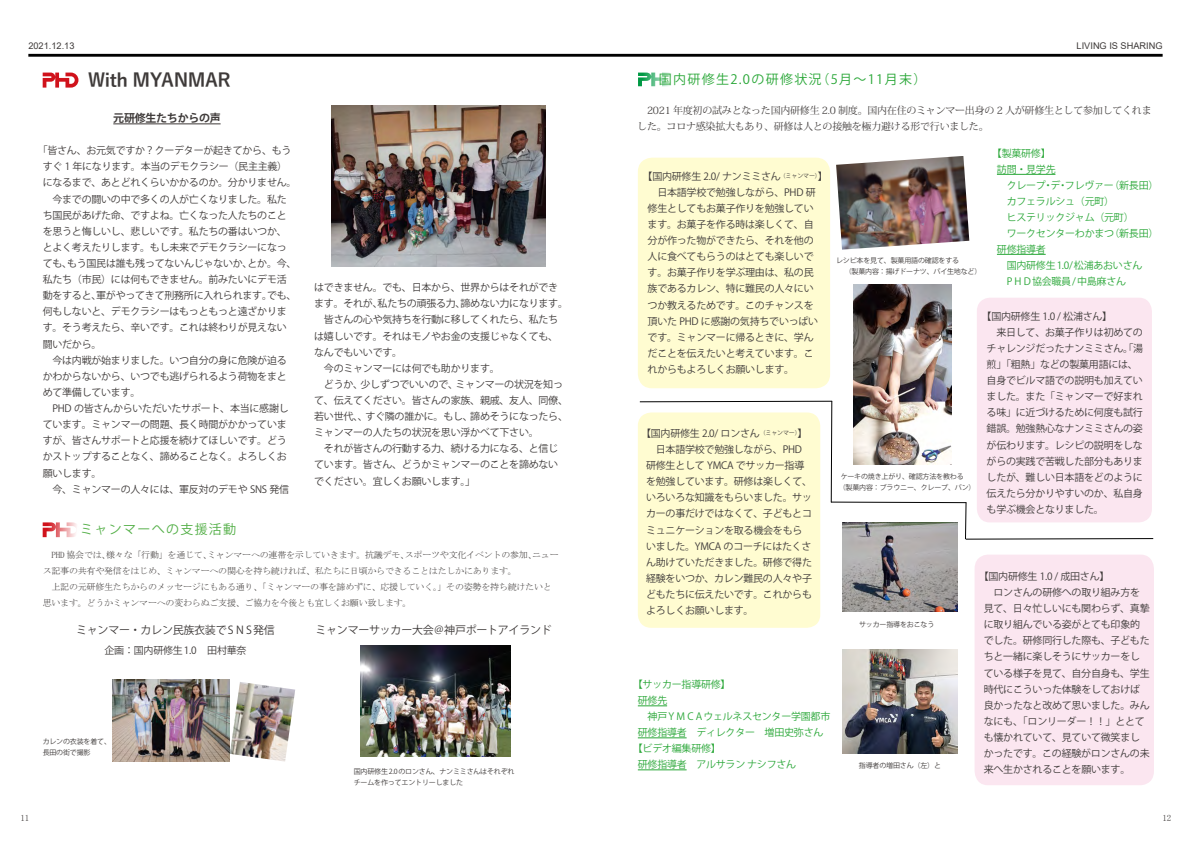
<style>
.page{position:relative;width:1191px;height:842px;background:#fff}
.page>*{position:absolute;margin:0;border:0;box-sizing:border-box;transform-origin:0 0}
.t1{font:700 18.7px "Yu Gothic";letter-spacing:-.025em;color:#3e3a39}
.t2{font:13px "Koz Go Pro";letter-spacing:.1em;color:#2aa738}
.t3{font:13px "Koz Go Pro";letter-spacing:.1em;color:#53af47}
.t4{font:11px "Koz Go Pro";letter-spacing:-.025em;color:#3e3a39}
.t5{font:700 11px "Koz Go Pro";letter-spacing:-.025em;color:#3e3a39}
.t6{font:10px/16.1px "Koz Go Pro";letter-spacing:-.025em;color:#3e3a39}
.t7{font:10px/16px "Koz Go Pro";letter-spacing:-.025em;color:#2aa738}
.t8{font:10px/16.1px "Koz Min Pro";letter-spacing:-.025em;color:#3e3a39}
.t9{font:9.2px "Arial";color:#3e3a39}
.t10{font:9px/16.1px "MS Mincho";letter-spacing:-.025em;color:#3e3a39}
.t11{font:7px/11px "Koz Go Pro";letter-spacing:-.025em;color:#3e3a39}
</style>
<div class="page">
<svg style="left:638px;top:73px;width:34px;height:13px"></svg>
<div style="left:638px;top:158px;width:192px;height:230px;background:#fffcd1;border-radius:14px"></div>
<div style="left:976px;top:298px;width:176px;height:224px;background:#fbe6f0;border-radius:13px"></div>
<div style="left:974px;top:555px;width:180px;height:230px;background:#fbe6f0;border-radius:14px"></div>
<img style="left:853px;top:285px;width:99px;height:115px">
<img style="left:836px;top:156px;width:133px;height:94px">
<img style="left:842px;top:650px;width:116px;height:103px">
<div style="left:638px;top:412px;width:182px;height:216px;background:#fffcd1;border-radius:13px"></div>
<img style="left:842px;top:540px;width:116px;height:72px">
<svg style="left:639px;top:400px;width:514px;height:140px"></svg>
<img style="left:112px;top:680px;width:117px;height:81px">
<img style="left:230px;top:682px;width:65px;height:79px">
<hr style="left:28px;top:54px;width:1134px;height:3px;background:#000">
<svg style="left:43px;top:522px;width:34px;height:15px"></svg>
<img style="left:360px;top:645px;width:150px;height:111px">
<hr style="left:113px;top:124px;width:108px;height:1px;background:#3e3a39">
<img style="left:332px;top:105px;width:213px;height:161px">
<hr style="left:997px;top:174px;width:58px;height:1px;background:#2aa738">
<hr style="left:997px;top:254px;width:48px;height:1px;background:#2aa738">
<svg style="left:638px;top:706px;width:29px;height:1px"></svg>
<hr style="left:638px;top:738px;width:48px;height:1px;background:#2aa738">
<hr style="left:638px;top:770px;width:48px;height:1px;background:#2aa738">
<svg style="left:43px;top:73px;width:35px;height:15px"></svg>
<p class="t9" style="left:28px;top:39px;width:48px">2021.12.13</p>
<p class="t9" style="left:1076px;top:39px;width:88px">LIVING IS SHARING</p>
<h1 class="t1" style="left:88px;top:70px;width:144px">With MYANMAR</h1>
<p class="t5" style="left:113px;top:111px;width:109px">元研修生たちからの声</p>
<p class="t6" style="left:43px;top:143px;width:255px;text-indent:-5px">「皆さん、お元気ですか？クーデターが起きてから、もうすぐ 1 年になります。本当のデモクラシー（民主主義）になるまで、あとどれくらいかかるのか。分かりません。　今までの闘いの中で多くの人が亡くなりました。私たち国民があげた命、ですよね。亡くなった人たちのことを思うと悔しいし、悲しいです。私たちの番はいつか、とよく考えたりします。もし未来でデモクラシーになっても、もう国民は誰も残ってないんじゃないか、とか。今、私たち（市民）には何もできません。前みたいにデモ活動をすると、軍がやってきて刑務所に入れられます。でも、何もしないと、デモクラシーはもっともっと遠ざかります。そう考えたら、辛いです。これは終わりが見えない闘いだから。<br>　今は内戦が始まりました。いつ自分の身に危険が迫るかわからないから、いつでも逃げられるよう荷物をまとめて準備しています。<br>　PHD の皆さんからいただいたサポート、本当に感謝しています。ミャンマーの問題、長く時間がかかっていますが、皆さんサポートと応援を続けてほしいです。どうかストップすることなく、諦めることなく。よろしくお願いします。<br>　今、ミャンマーの人々には、軍反対のデモや SNS 発信</p>
<h2 class="t3" style="left:80px;top:521px;width:157px">ミャンマーへの支援活動</h2>
<p class="t6" style="left:314px;top:280px;width:255px">はできません。でも、日本から、世界からはそれができます。それが、私たちの頑張る力、諦めない力になります。　皆さんの心や気持ちを行動に移してくれたら、私たちは嬉しいです。それはモノやお金の支援じゃなくても、なんでもいいです。<br>　今のミャンマーには何でも助かります。<br>　どうか、少しずつでいいので、ミャンマーの状況を知って、伝えてください。皆さんの家族、親戚、友人、同僚、若い世代、、すぐ隣の誰かに。もし、諦めそうになったら、ミャンマーの人たちの状況を思い浮かべて下さい。<br>　それが皆さんの行動する力、続ける力になる、と信じています。皆さん、どうかミャンマーのことを諦めないでください。宜しくお願いします。」</p>
<p class="t10" style="left:43px;top:546px;width:517px">　PHD 協会では、様々な「行動」を通じて、ミャンマーへの連帯を示していきます。抗議デモ、スポーツや文化イベントの参加、ニュース記事の共有や発信をはじめ、ミャンマーへの関心を持ち続ければ、私たちに日頃からできることはたしかにあります。<br>　上記の元研修生たちからのメッセージにもある通り、「ミャンマーの事を諦めずに、応援していく。」その姿勢を持ち続けたいと思います。どうかミャンマーへの変わらぬご支援、ご協力を今後とも宜しくお願い致します。</p>
<p class="t4" style="left:76px;top:623px;width:200px">ミャンマー・カレン民族衣装でS N S発信</p>
<p class="t6" style="left:105px;top:642px;width:143px">企画：国内研修生1.0　田村華奈</p>
<p class="t11" style="left:43px;top:736px;width:70px">カレンの衣装を着て、長田の街で撮影</p>
<p class="t4" style="left:315px;top:623px;width:238px">ミャンマーサッカー大会＠神戸ポートアイランド</p>
<p class="t11" style="left:354px;top:766px;width:162px">国内研修生2.0のロンさん、ナンミミさんはそれぞれチームを作ってエントリーしました</p>
<h2 class="t2" style="left:659px;top:71px;width:269px">国内研修生2.0の研修状況（5月～11月末）</h2>
<p class="t8" style="left:637px;top:102px;width:516px">　2021 年度初の試みとなった国内研修生 2.0 制度。国内在住のミャンマー出身の 2 人が研修生として参加してくれました。コロナ感染拡大もあり、研修は人との接触を極力避ける形で行いました。</p>
<p class="t7" style="left:997px;top:145px;width:163px;text-indent:-5px">【製菓研修】<br>訪問・見学先<br>　クレープ・デ・フレヴァー（新長田）　カフェラルシュ（元町）<br>　ヒステリックジャム（元町）<br>　ワークセンターわかまつ（新長田）研修指導者<br>　国内研修生1.0/松浦あおいさん　P H D協会職員/中島麻さん</p>
<p class="t6" style="left:647px;top:168px;width:182px;text-indent:-5px">【国内研修生 2.0/ ナンミミさん<sup>（ミャンマー）</sup>】　日本語学校で勉強しながら、PHD 研修生としてもお菓子作りを勉強してい<br>ます。お菓子を作る時は楽しくて、自<br>分が作った物ができたら、それを他の<br>人に食べてもらうのはとても楽しいで<br>す。お菓子作りを学ぶ理由は、私の民<br>族であるカレン、特に難民の人々にい<br>つか教えるためです。このチャンスを<br>頂いた PHD に感謝の気持ちでいっぱいです。ミャンマーに帰るときに、学ん<br>だことを伝えたいと考えています。こ<br>れからもよろしくお願いします。</p>
<p class="t11" style="left:844px;top:255px;width:138px;text-indent:-9px">レシピ本を見て、製菓用語の確認をする<br>（製菓内容：揚げドーナツ、パイ生地など）</p>
<p class="t6" style="left:986px;top:308px;width:158px;text-indent:-5px">【国内研修生 1.0 / 松浦さん】<br>　来日して、お菓子作りは初めてのチャレンジだったナンミミさん。「湯煎」「粗熱」などの製菓用語には、自身でビルマ語での説明も加えていました。また「ミャンマーで好まれる味」に近づけるために何度も試行錯誤。勉強熱心なナンミミさんの姿が伝わります。レシピの説明をしながらの実践で苦戦した部分もありましたが、難しい日本語をどのように伝えたら分かりやすいのか、私自身も学ぶ機会となりました。</p>
<p class="t6" style="left:646px;top:425px;width:167px;text-indent:-5px">【国内研修生 2.0/ ロンさん<sup>（ミャンマー）</sup>】　日本語学校で勉強しながら、PHD研修生として YMCA でサッカー指導を勉強しています。研修は楽しくて、いろいろな知識をもらいました。サッカーの事だけではなくて、子どもとコミュニケーションを取る機会をもらいました。YMCA のコーチにはたくさん助けていただきました。研修で得た経験をいつか、カレン難民の人々や子どもたちに伝えたいです。これからもよろしくお願いします。</p>
<p class="t11" style="left:838px;top:471px;width:138px">ケーキの焼き上がり、確認方法を教わる<br>（製菓内容：ブラウニー、クレープ、パン）</p>
<p class="t6" style="left:983px;top:568px;width:167px;text-indent:-5px">【国内研修生 1.0 / 成田さん】　<br>　ロンさんの研修への取り組み方を見て、日々忙しいにも関わらず、真摯に取り組んでいる姿がとても印象的でした。研修同行した際も、子どもたちと一緒に楽しそうにサッカーをしている様子を見て、自分自身も、学生時代にこういった体験をしておけば良かったなと改めて思いました。みんなにも、「ロンリーダー！！」ととても懐かれていて、見ていて微笑ましかったです。この経験がロンさんの未来へ生かされることを願います。　</p>
<p class="t11" style="left:859px;top:619px;width:77px">サッカー指導をおこなう</p>
<p class="t7" style="left:633px;top:677px;width:99px">【サッカー指導研修】</p>
<p class="t7" style="left:638px;top:693px;width:31px">研修先</p>
<p class="t7" style="left:638px;top:709px;width:194px">　神戸Y M C Aウェルネスセンター学園都市</p>
<p class="t7" style="left:638px;top:725px;width:187px">研修指導者　ディレクター　増田史弥さん</p>
<p class="t7" style="left:633px;top:741px;width:89px">【ビデオ編集研修】</p>
<p class="t7" style="left:638px;top:757px;width:160px">研修指導者　アルサラン ナシフさん</p>
<p class="t11" style="left:859px;top:761px;width:84px">指導者の増田さん（左）と</p>
<p class="t10" style="left:20px;top:810px;width:10px">11</p>
<p class="t10" style="left:1162px;top:810px;width:10px">12</p>
</div>
